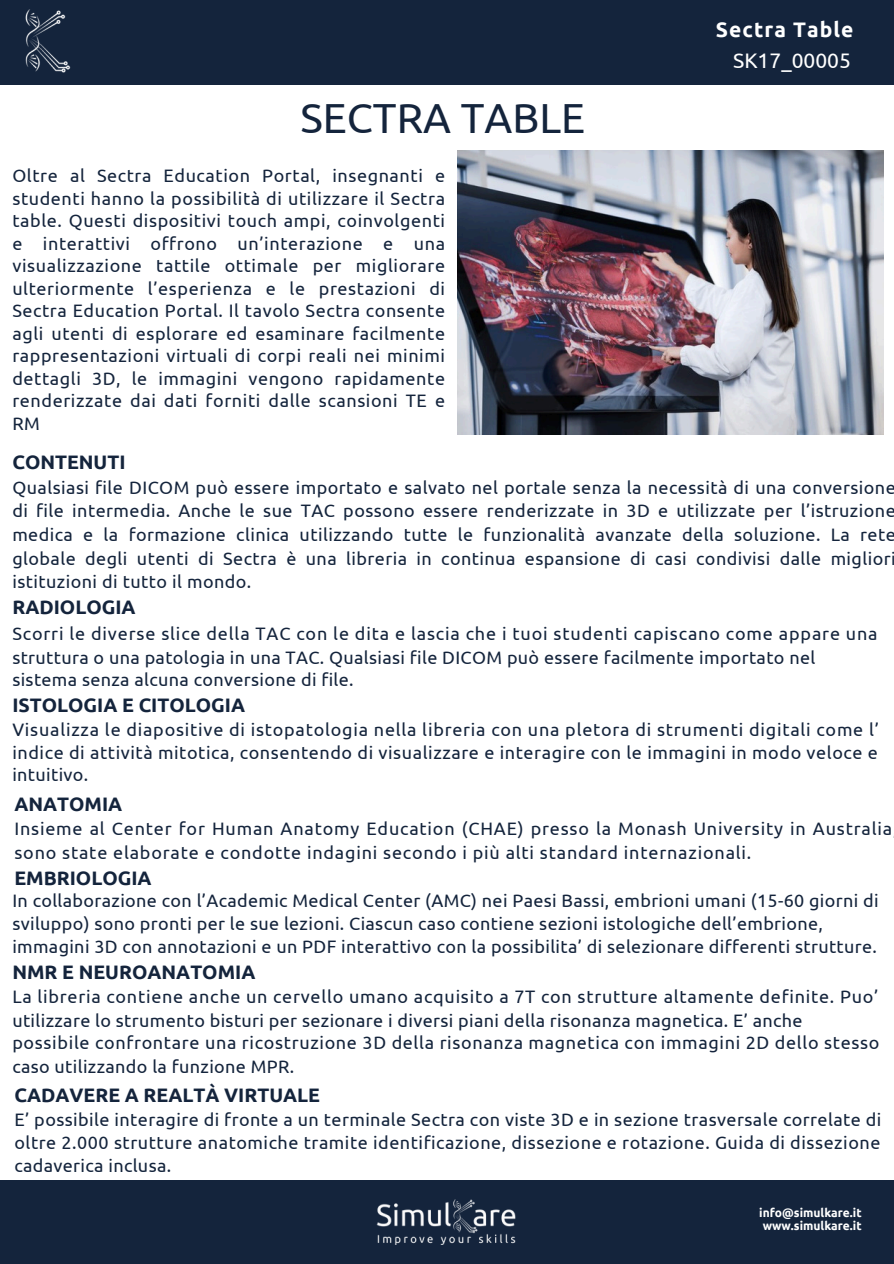
<style>
.page{position:relative;width:894px;height:1264px;background:#fff}
.page>*{position:absolute;margin:0;border:0;box-sizing:border-box;transform-origin:0 0}
.t1{font:42px "Ubuntu";color:#14243c}
.t2{font:700 21px "Ubuntu";letter-spacing:.05em;color:#fff}
.t3{font:21px "Ubuntu";color:#fff}
.t4{font:700 19.5px "Ubuntu";color:#14243c}
.t5{font:18px/22.5px "Ubuntu";letter-spacing:.03em;color:#14243c}
.t6{font:700 12px/13.5px "Ubuntu";color:#fff}
</style>
<div class="page">
<div style="left:0;top:1179px;width:892px;height:84px;background:#14243c"></div>
<img style="left:376px;top:1199px;width:140px;height:45px">
<div style="left:0;top:0;width:892px;height:85px;background:#14243c"></div>
<img style="left:25px;top:10px;width:46px;height:63px">
<img style="left:457px;top:151px;width:425px;height:283px">
<h4 class="t1" style="left:300px;top:94px;width:286px">SECTRA TABLE</h4>
<p class="t5" style="left:12px;top:164px;width:434px;text-align:justify">Oltre al Sectra Education Portal, insegnanti e studenti hanno la possibilità di utilizzare il Sectra table. Questi dispositivi touch ampi, coinvolgenti e interattivi offrono un’interazione e una visualizzazione tattile ottimale per migliorare ulteriormente l’esperienza e le prestazioni di Sectra Education Portal. Il tavolo Sectra consente agli utenti di esplorare ed esaminare facilmente rappresentazioni virtuali di corpi reali nei minimi dettagli 3D, le immagini vengono rapidamente renderizzate dai dati forniti dalle scansioni TE e RM</p>
<h3 class="t2" style="left:715px;top:18px;width:139px">Sectra Table</h3>
<h2 class="t3" style="left:733px;top:49px;width:119px">SK17_00005</h2>
<p class="t4" style="left:12px;top:451px;width:115px">CONTENUTI</p>
<p class="t5" style="left:12px;top:475px;width:884px;line-height:23.7px;text-align:justify">Qualsiasi file DICOM può essere importato e salvato nel portale senza la necessità di una conversione di file intermedia. Anche le sue TAC possono essere renderizzate in 3D e utilizzate per l’istruzione medica e la formazione clinica utilizzando tutte le funzionalità avanzate della soluzione. La rete globale degli utenti di Sectra è una libreria in continua espansione di casi condivisi dalle migliori istituzioni di tutto il mondo.</p>
<p class="t4" style="left:12px;top:596px;width:125px">RADIOLOGIA</p>
<p class="t5" style="left:12px;top:622px;width:866px;line-height:23.1px">Scorri le diverse slice della TAC con le dita e lascia che i tuoi studenti capiscano come appare una struttura o una patologia in una TAC. Qualsiasi file DICOM può essere facilmente importato nel sistema senza alcuna conversione di file.</p>
<p class="t4" style="left:12px;top:694px;width:234px">ISTOLOGIA E CITOLOGIA</p>
<p class="t5" style="left:12px;top:717px;width:867px;line-height:23.7px">Visualizza le diapositive di istopatologia nella libreria con una pletora di strumenti digitali come l’ indice di attività mitotica, consentendo di visualizzare e interagire con le immagini in modo veloce e</p>
<p class="t5" style="left:12px;top:763px;width:77px">intuitivo.</p>
<h4 class="t4" style="left:14px;top:793px;width:109px">ANATOMIA</h4>
<h4 class="t5" style="left:14px;top:816px;width:879px;line-height:23.7px">Insieme al Center for Human Anatomy Education (CHAE) presso la Monash University in Australia sono state elaborate e condotte indagini secondo i più alti standard internazionali.</h4>
<h4 class="t4" style="left:14px;top:866px;width:139px">EMBRIOLOGIA</h4>
<h4 class="t5" style="left:12px;top:889px;width:867px;line-height:23.1px">In collaborazione con l’Academic Medical Center (AMC) nei Paesi Bassi, embrioni umani (15-60 giorni di sviluppo) sono pronti per le sue lezioni. Ciascun caso contiene sezioni istologiche dell’embrione, immagini 3D con annotazioni e un PDF interattivo con la possibilita’ di selezionare differenti strutture.</h4>
<h4 class="t4" style="left:12px;top:961px;width:244px">NMR E NEUROANATOMIA</h4>
<h4 class="t5" style="left:12px;top:984px;width:868px;line-height:23.2px">La libreria contiene anche un cervello umano acquisito a 7T con strutture altamente definite. Puo’ utilizzare lo strumento bisturi per sezionare i diversi piani della risonanza magnetica. E’ anche possibile confrontare una ricostruzione 3D della risonanza magnetica con immagini 2D dello stesso caso utilizzando la funzione MPR.</h4>
<h4 class="t4" style="left:14px;top:1083px;width:307px">CADAVERE A REALTÀ VIRTUALE</h4>
<h4 class="t5" style="left:14px;top:1107px;width:868px;line-height:23.1px;text-align:justify">E’ possibile interagire di fronte a un terminale Sectra con viste 3D e in sezione trasversale correlate di oltre 2.000 strutture anatomiche tramite identificazione, dissezione e rotazione. Guida di dissezione cadaverica inclusa.</h4>
<h1 class="t6" style="left:759px;top:1205px;width:104px">info@simulkare.it www.simulkare.it</h1>
</div>
